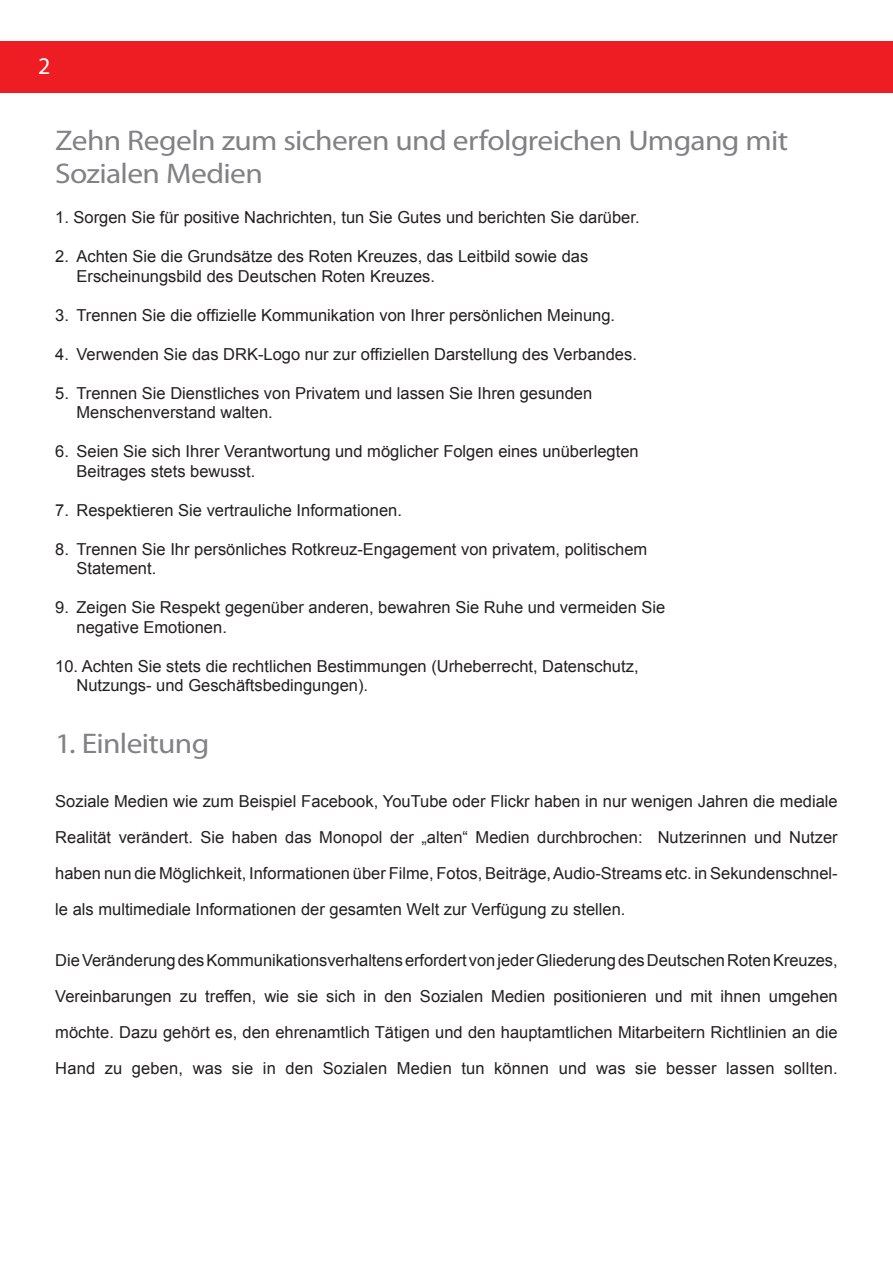
<style>
.page{position:relative;width:893px;height:1263px;background:#fff}
.page>*{position:absolute;margin:0;border:0;box-sizing:border-box;transform-origin:0 0}
.t1{font:28.5px/33px "Myriad Pro";letter-spacing:-.02em;color:#808285;scale:1.11 1}
.t2{font:24px "Myriad Pro";color:#fff}
.t3{font:16.5px/19.5px "Arial";color:#231f20}
</style>
<div class="page">
<div style="left:0;top:41px;width:893px;height:52px;background:#ee1d23"></div>
<h2 class="t2" style="left:38px;top:51px;width:14px">2</h2>
<h1 class="t1" style="left:55px;top:124px;width:662px">Zehn Regeln zum sicheren und erfolgreichen Umgang mit<br>Sozialen Medien</h1>
<p class="t3" style="left:55px;top:208px;width:586px">1. Sorgen Sie für positive Nachrichten, tun Sie Gutes und berichten Sie darüber.</p>
<p class="t3" style="left:76px;top:247px;width:513px;text-indent:-21px">2. Achten Sie die Grundsätze des Roten Kreuzes, das Leitbild sowie das<br>Erscheinungsbild des Deutschen Roten Kreuzes.</p>
<p class="t3" style="left:55px;top:305px;width:561px">3. Trennen Sie die offizielle Kommunikation von Ihrer persönlichen Meinung.</p>
<p class="t3" style="left:55px;top:344px;width:583px">4. Verwenden Sie das DRK-Logo nur zur offiziellen Darstellung des Verbandes.</p>
<p class="t3" style="left:76px;top:383px;width:517px;text-indent:-21px">5. Trennen Sie Dienstliches von Privatem und lassen Sie Ihren gesunden<br>Menschenverstand walten.</p>
<p class="t3" style="left:76px;top:442px;width:564px;text-indent:-21px">6. Seien Sie sich Ihrer Verantwortung und möglicher Folgen eines unüberlegten<br>Beitrages stets bewusst.</p>
<p class="t3" style="left:55px;top:500px;width:348px">7. Respektieren Sie vertrauliche Informationen.</p>
<p class="t3" style="left:76px;top:539px;width:572px;text-indent:-21px">8. Trennen Sie Ihr persönliches Rotkreuz-Engagement von privatem, politischem<br>Statement.</p>
<p class="t3" style="left:76px;top:598px;width:590px;text-indent:-21px">9. Zeigen Sie Respekt gegenüber anderen, bewahren Sie Ruhe und vermeiden Sie negative Emotionen.</p>
<p class="t3" style="left:76px;top:657px;width:564px;text-indent:-21px">10. Achten Sie stets die rechtlichen Bestimmungen (Urheberrecht, Datenschutz,<br>Nutzungs- und Geschäftsbedingungen).</p>
<h1 class="t1" style="left:55px;top:726px;width:140px">1. Einleitung</h1>
<p class="t3" style="left:55px;top:783px;width:784px;line-height:36px;text-align:justify">Soziale Medien wie zum Beispiel Facebook, YouTube oder Flickr haben in nur wenigen Jahren die mediale Realität verändert. Sie haben das Monopol der „alten“ Medien durchbrochen: Nutzerinnen und Nutzer haben nun die Möglichkeit, Informationen über Filme, Fotos, Beiträge,Audio-Streams etc. in Sekundenschnel&shy;le als multimediale Informationen der gesamten Welt zur Verfügung zu stellen.</p>
<p class="t3" style="left:55px;top:942px;width:784px;line-height:36px;text-align:justify">DieVeränderungdesKommunikationsverhaltenserfordert vonjederGliederungdesDeutschenRotenKreuzes, Vereinbarungen zu treffen, wie sie sich in den Sozialen Medien positionieren und mit ihnen umgehen möchte. Dazu gehört es, den ehrenamtlich Tätigen und den hauptamtlichen Mitarbeitern Richtlinien an die Hand zu geben, was sie in den Sozialen Medien tun können und was sie besser lassen sollten.</p>
</div>
